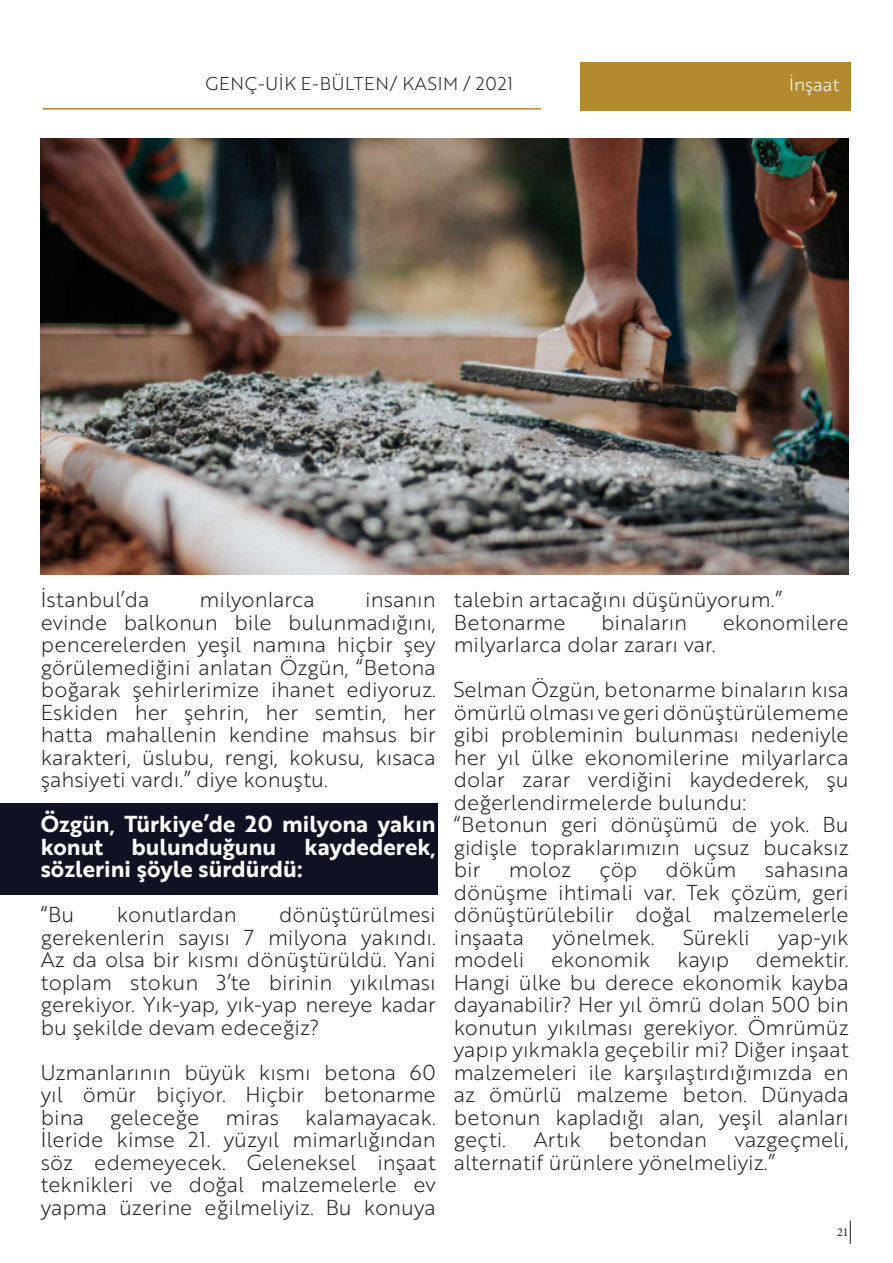
<style>
.page{position:relative;width:893px;height:1263px;background:#fff}
.page>*{position:absolute;margin:0;border:0;box-sizing:border-box;transform-origin:0 0}
.t1{font:700 22.5px/22.5px "Brother 1816";color:#fff}
.t2{font:300 21px/22.5px "Brother 1816";color:#231f20;text-align:justify}
.t3{font:300 18px "Brother 1816";letter-spacing:.04em;color:#231f20}
.t4{font:300 18px "Brother 1816";color:#fff}
.t5{font:12px "Minion Pro";color:#231f20}
</style>
<div class="page">
<svg style="left:850px;top:1220px;width:1px;height:24px"></svg>
<div style="left:580px;top:62px;width:270px;height:49px;background:#b38a2e"></div>
<hr style="left:43px;top:108px;width:498px;height:2px;background:#b38a2e">
<img style="left:41px;top:139px;width:808px;height:436px">
<div style="left:0;top:804px;width:437px;height:91px;background:#101123"></div>
<p class="t3" style="left:206px;top:70px;width:309px">GENÇ-UİK E-BÜLTEN/ KASIM / 2021</p>
<p class="t4" style="left:789px;top:71px;width:52px">İnşaat</p>
<p class="t2" style="left:41px;top:587px;width:110px">İstanbul’da</p>
<p class="t2" style="left:200px;top:587px;width:117px">milyonlarca</p>
<p class="t2" style="left:41px;top:587px;width:396px;text-indent:324px">insanın evinde balkonun bile bulunmadığını, pencerelerden yeşil namına hiçbir şey görülemediğini anlatan Özgün, “Betona boğarak şehirlerimize ihanet ediyoruz.<br>Eskiden her şehrin, her semtin, her hatta mahallenin kendine mahsus bir karakteri, üslubu, rengi, kokusu, kısaca şahsiyeti vardı.” diye konuştu.</p>
<p class="t1" style="left:41px;top:812px;width:396px">Özgün, Türkiye’de 20 milyona yakın konut</p>
<p class="t1" style="left:131px;top:834px;width:146px">bulunduğunu</p>
<p class="t1" style="left:305px;top:834px;width:133px">kaydederek,</p>
<p class="t1" style="left:41px;top:857px;width:263px">sözlerini şöyle sürdürdü:</p>
<p class="t2" style="left:41px;top:902px;width:35px">“Bu</p>
<p class="t2" style="left:117px;top:902px;width:121px">konutlardan</p>
<p class="t2" style="left:41px;top:902px;width:396px;text-indent:238px">dönüştürülmesi gerekenlerin sayısı 7 milyona yakındı.<br>Az da olsa bir kısmı dönüştürüldü. Yani toplam stokun 3’te birinin yıkılması gerekiyor. Yık-yap, yık-yap nereye kadar bu şekilde devam edeceğiz?</p>
<p class="t2" style="left:41px;top:1060px;width:396px">Uzmanlarının büyük kısmı betona 60 yıl ömür biçiyor. Hiçbir betonarme bina geleceğe miras kalamayacak.<br>İleride kimse 21. yüzyıl mimarlığından söz edemeyecek. Geleneksel inşaat teknikleri ve doğal malzemelerle ev yapma üzerine eğilmeliyiz. Bu konuya</p>
<p class="t2" style="left:454px;top:587px;width:330px">talebin artacağını düşünüyorum.”</p>
<p class="t2" style="left:454px;top:610px;width:113px">Betonarme</p>
<p class="t2" style="left:601px;top:610px;width:88px">binaların</p>
<p class="t2" style="left:723px;top:610px;width:127px">ekonomilere</p>
<p class="t2" style="left:454px;top:632px;width:263px">milyarlarca dolar zararı var.</p>
<p class="t2" style="left:454px;top:677px;width:396px">Selman Özgün, betonarme binaların kısa ömürlü olması ve geri dönüştürülememe gibi probleminin bulunması nedeniyle her yıl ülke ekonomilerine milyarlarca dolar zarar verdiğini kaydederek, şu değerlendirmelerde bulundu:</p>
<p class="t2" style="left:454px;top:812px;width:396px">“Betonun geri dönüşümü de yok. Bu gidişle topraklarımızın uçsuz bucaksız bir</p>
<p class="t2" style="left:454px;top:857px;width:396px;text-indent:311px">sahasına dönüşme ihtimali var. Tek çözüm, geri dönüştürülebilir doğal malzemelerle inşaata</p>
<p class="t2" style="left:509px;top:857px;width:64px">moloz</p>
<p class="t2" style="left:600px;top:857px;width:39px">çöp</p>
<p class="t2" style="left:666px;top:857px;width:72px">döküm</p>
<p class="t2" style="left:552px;top:925px;width:104px">yönelmek.</p>
<p class="t2" style="left:683px;top:925px;width:68px">Sürekli</p>
<p class="t2" style="left:778px;top:925px;width:72px">yap-yık</p>
<p class="t2" style="left:454px;top:947px;width:396px;text-indent:302px">demektir.<br>Hangi ülke bu derece ekonomik kayba dayanabilir? Her yıl ömrü dolan 500 bin konutun yıkılması gerekiyor. Ömrümüz yapıp yıkmakla geçebilir mi? Diğer inşaat malzemeleri ile karşılaştırdığımızda en az ömürlü malzeme beton. Dünyada betonun kapladığı alan, yeşil alanları geçti.</p>
<p class="t2" style="left:454px;top:947px;width:72px">modeli</p>
<p class="t2" style="left:551px;top:947px;width:101px">ekonomik</p>
<p class="t2" style="left:677px;top:947px;width:54px">kayıp</p>
<p class="t2" style="left:534px;top:1127px;width:49px">Artık</p>
<p class="t2" style="left:609px;top:1127px;width:100px">betondan</p>
<p class="t2" style="left:454px;top:1127px;width:396px;text-indent:281px">vazgeçmeli, alternatif ürünlere yönelmeliyiz.”</p>
<p class="t5" style="left:837px;top:1224px;width:13px">21</p>
</div>
